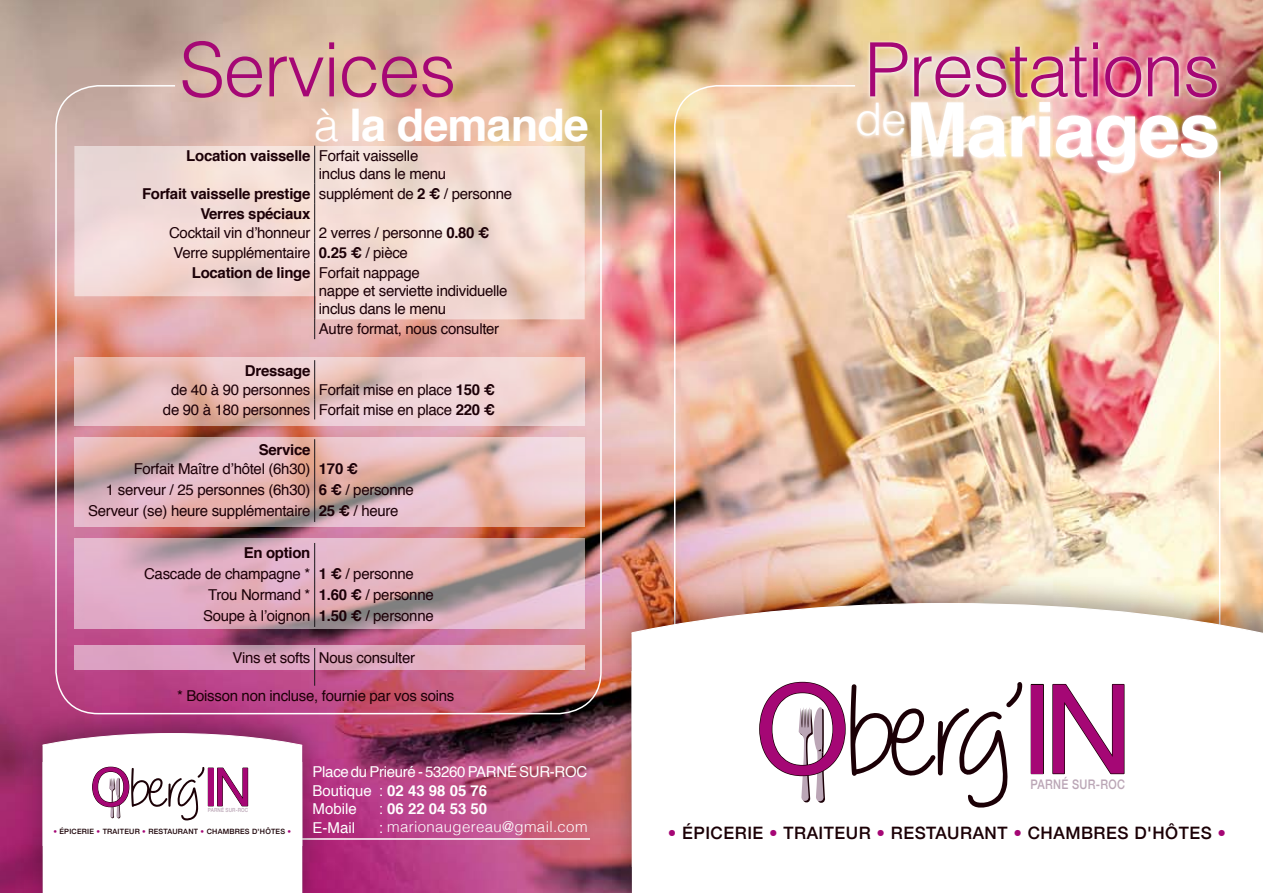
<style>
.page{position:relative;width:1263px;height:893px;background:#fff}
.page>*{position:absolute;margin:0;border:0;box-sizing:border-box;transform-origin:0 0}
.t1{font:300 75px/60px "Helvetica";letter-spacing:-.02em;color:#a50775}
.t2{font:700 45px "Helvetica";letter-spacing:-.02em;color:#fff}
.t3{font:500 17.1px "Helvetica Neue";letter-spacing:.03em;color:#1b0006}
.t4{font:15px/18px "Helvetica";letter-spacing:-.02em;color:#1c0007}
.t5{font:700 15px "Helvetica";letter-spacing:-.02em;color:#1c0007}
.t6{font:15px/19.8px "Helvetica";letter-spacing:-.02em;color:#fff}
.t7{font:300 15px "Helvetica";letter-spacing:.025em;color:#fff}
.t8{font:700 15px "Helvetica";color:#fff}
.t9{font:500 13.2px "Helvetica Neue";letter-spacing:.03em;color:#bba6b6;scale:.83 1}
.t10{font:500 7.35px "Helvetica Neue";letter-spacing:.03em;color:#1b0006}
.t11{font:500 5.55px "Helvetica Neue";letter-spacing:.03em;color:#bba6b6;scale:.83 1}
.s1{font-weight:300}
.s2{font-weight:700}
.s3{font-weight:400}
.s4{color:#a50775}
.s5{font-weight:700;color:#fff}
</style>
<div class="page">
<img style="left:0;top:0;width:1263px;height:893px">
<img style="left:854px;top:39px;width:367px;height:45px">
<img style="left:673px;top:84px;width:548px;height:485px">
<hr style="left:54px;top:838px;width:536px;height:2px;background:#fff">
<div style="left:17px;top:700px;width:308px;height:193px;background:#1a171b;opacity:.35"></div>
<svg style="left:43px;top:733px;width:259px;height:160px"></svg>
<div style="left:606px;top:569px;width:657px;height:324px;background:#1c0007;opacity:.35"></div>
<svg style="left:631px;top:602px;width:632px;height:291px"></svg>
<div style="left:631px;top:671px;width:632px;height:195px;background:#fff"></div>
<div style="left:1031px;top:684px;width:13px;height:90px;border:1px solid #1b0006"></div>
<div style="left:1031px;top:685px;width:12px;height:88px;background:#a50775"></div>
<svg style="left:1052px;top:683px;width:73px;height:92px"></svg>
<svg style="left:759px;top:681px;width:263px;height:127px"></svg>
<img style="left:55px;top:84px;width:547px;height:631px">
<h1 class="t1" style="left:179px;top:34px;width:279px">Services</h1>
<h2 class="t2" style="left:314px;top:89px;width:277px"><span class="s1">à</span> la demande</h2>
<p class="t4" style="left:319px;top:147px;width:129px;text-indent:-133px"><span class="s2">Location vaisselle</span> Forfait vaisselle inclus dans le menu</p>
<p class="t5" style="left:142px;top:181px;width:372px">Forfait vaisselle prestige <span class="s3">supplément de</span> 2 € <span class="s3">/ personne</span></p>
<p class="t5" style="left:200px;top:201px;width:112px">Verres spéciaux</p>
<p class="t4" style="left:169px;top:225px;width:322px">Cocktail vin d’honneur 2 verres / personne <span class="s2">0.80 €</span></p>
<p class="t4" style="left:174px;top:244px;width:236px">Verre supplémentaire <span class="s2">0.25 €</span> / pièce</p>
<p class="t5" style="left:192px;top:261px;width:229px">Location de linge <span class="s3">Forfait nappage</span></p>
<p class="t4" style="left:319px;top:282px;width:190px">nappe et serviette individuelle inclus dans le menu</p>
<p class="t4" style="left:319px;top:320px;width:182px">Autre format, nous consulter</p>
<p class="t5" style="left:245px;top:358px;width:67px">Dressage</p>
<p class="t4" style="left:171px;top:382px;width:325px">de 40 à 90 personnes Forfait mise en place <span class="s2">150 €</span></p>
<p class="t4" style="left:163px;top:401px;width:333px">de 90 à 180 personnes Forfait mise en place <span class="s2">220 €</span></p>
<p class="t5" style="left:259px;top:437px;width:53px">Service</p>
<p class="t4" style="left:134px;top:461px;width:226px">Forfait Maître d’hôtel (6h30) <span class="s2">170 €</span></p>
<p class="t4" style="left:106px;top:482px;width:309px">1 serveur / 25 personnes (6h30) <span class="s2">6 €</span> / personne</p>
<p class="t4" style="left:88px;top:503px;width:312px">Serveur (se) heure supplémentaire <span class="s2">25 €</span> / heure</p>
<p class="t5" style="left:244px;top:541px;width:68px">En option</p>
<p class="t4" style="left:144px;top:566px;width:271px">Cascade de champagne * <span class="s2">1 €</span> / personne</p>
<p class="t4" style="left:208px;top:587px;width:227px">Trou Normand * <span class="s2">1.60 €</span> / personne</p>
<p class="t4" style="left:203px;top:608px;width:232px">Soupe à l’oignon <span class="s2">1.50 €</span> / personne</p>
<p class="t4" style="left:233px;top:650px;width:184px">Vins et softs Nous consulter</p>
<p class="t4" style="left:177px;top:687px;width:279px">* Boisson non incluse, fournie par vos soins</p>
<p class="t11" style="left:208px;top:806px;width:50px">PARNÉ SUR-ROC</p>
<p class="t10" style="left:53px;top:825px;width:239px"><span class="s4">•</span> ÉPICERIE <span class="s4">•</span> TRAITEUR <span class="s4">•</span> RESTAURANT <span class="s4">•</span> CHAMBRES D'HÔTES <span class="s4">•</span></p>
<p class="t6" style="left:313px;top:762px;width:276px">Place du Prieuré - 53260 PARNÉ SUR-ROC<br>Boutique : <span class="s2">02 43 98 05 76</span></p>
<p class="t6" style="left:313px;top:800px;width:46px">Mobile</p>
<p class="t8" style="left:379px;top:797px;width:110px"><span class="s3">:</span> 06 22 04 53 50</p>
<p class="t6" style="left:313px;top:818px;width:44px">E-Mail</p>
<p class="t7" style="left:379px;top:814px;width:210px"><span class="s3">:</span> marionaugereau@gmail.com</p>
<h1 class="t1" style="left:855px;top:34px;width:367px">Prestations <sup>de</sup><span class="s5">Mariages</span></h1>
<p class="t9" style="left:1030px;top:773px;width:116px">PARNÉ SUR-ROC</p>
<p class="t3" style="left:668px;top:819px;width:560px"><span class="s4">•</span> ÉPICERIE <span class="s4">•</span> TRAITEUR <span class="s4">•</span> RESTAURANT <span class="s4">•</span> CHAMBRES D'HÔTES <span class="s4">•</span></p>
</div>
